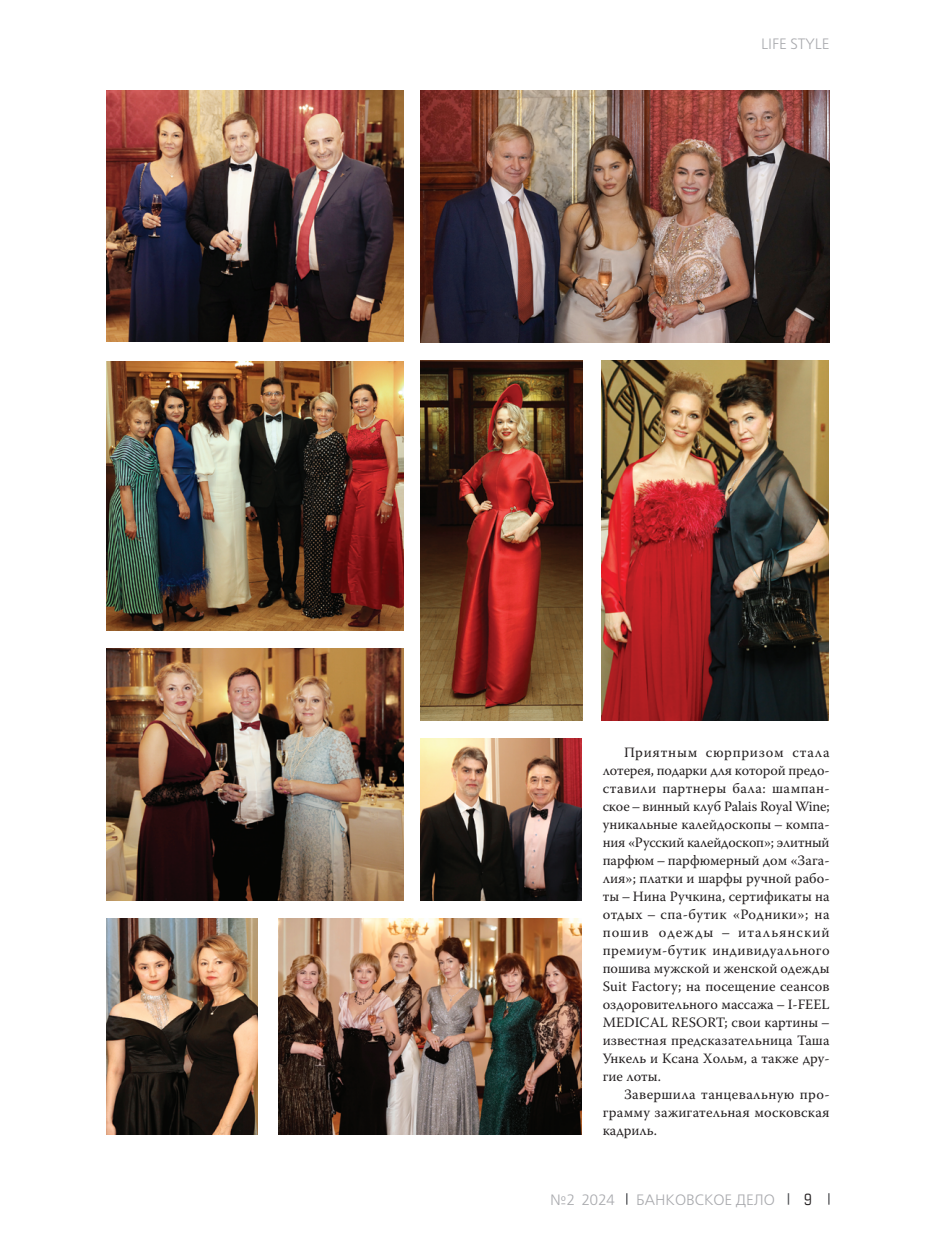
<style>
.page{position:relative;width:936px;height:1234px;background:#fff}
.page>*{position:absolute;margin:0;border:0;box-sizing:border-box;transform-origin:0 0}
.t1{font:15px "Free Set C";color:#a8a9ad}
.t2{font:15px "Europe Cond";color:#231f20}
.t3{font:14.25px/18px "Warnock Pro";letter-spacing:.005em;color:#231f20;text-align:justify}
</style>
<div class="page">
<svg style="left:787px;top:1193px;width:2px;height:11px"></svg>
<img style="left:279px;top:918px;width:302px;height:216px">
<img style="left:106px;top:361px;width:297px;height:269px">
<img style="left:106px;top:90px;width:297px;height:252px">
<img style="left:420px;top:738px;width:161px;height:162px">
<img style="left:106px;top:918px;width:152px;height:216px">
<img style="left:602px;top:360px;width:226px;height:360px">
<img style="left:420px;top:360px;width:163px;height:360px">
<img style="left:420px;top:90px;width:409px;height:252px">
<img style="left:106px;top:648px;width:297px;height:252px">
<p class="t1" style="left:761px;top:36px;width:70px">LIFE STYLE</p>
<p class="t3" style="left:602px;top:742px;width:228px;text-indent:21px">Приятным сюрпризом стала лотерея, подарки для которой предо&shy;ставили партнеры бала: шампан&shy;ское – винный клуб Palais Royal Wine; уникальные калейдоскопы – компа&shy;ния «Русский калейдоскоп»; элитный парфюм – парфюмерный дом «Зага&shy;лия»; платки и шарфы ручной рабо&shy;ты – Нина Ручкина, сертификаты на отдых – спа-бутик «Родники»; на пошив одежды – итальянский премиум-бутик индивидуального пошива мужской и женской одежды Suit Factory; на посещение сеансов оздоровительного массажа – I-FEEL MEDICAL RESORT; свои картины – известная предсказательница Таша Ункель и Ксана Хольм, а также дру&shy;гие лоты.</p>
<p class="t3" style="left:602px;top:1084px;width:228px;text-indent:21px">Завершила танцевальную про&shy;грамму зажигательная московская кадриль.</p>
<p class="t1" style="left:550px;top:1191px;width:66px">№2 2024</p>
<p class="t1" style="left:636px;top:1191px;width:140px">БАНКОВСКОЕ ДЕЛО</p>
<p class="t2" style="left:804px;top:1189px;width:9px">9</p>
</div>
